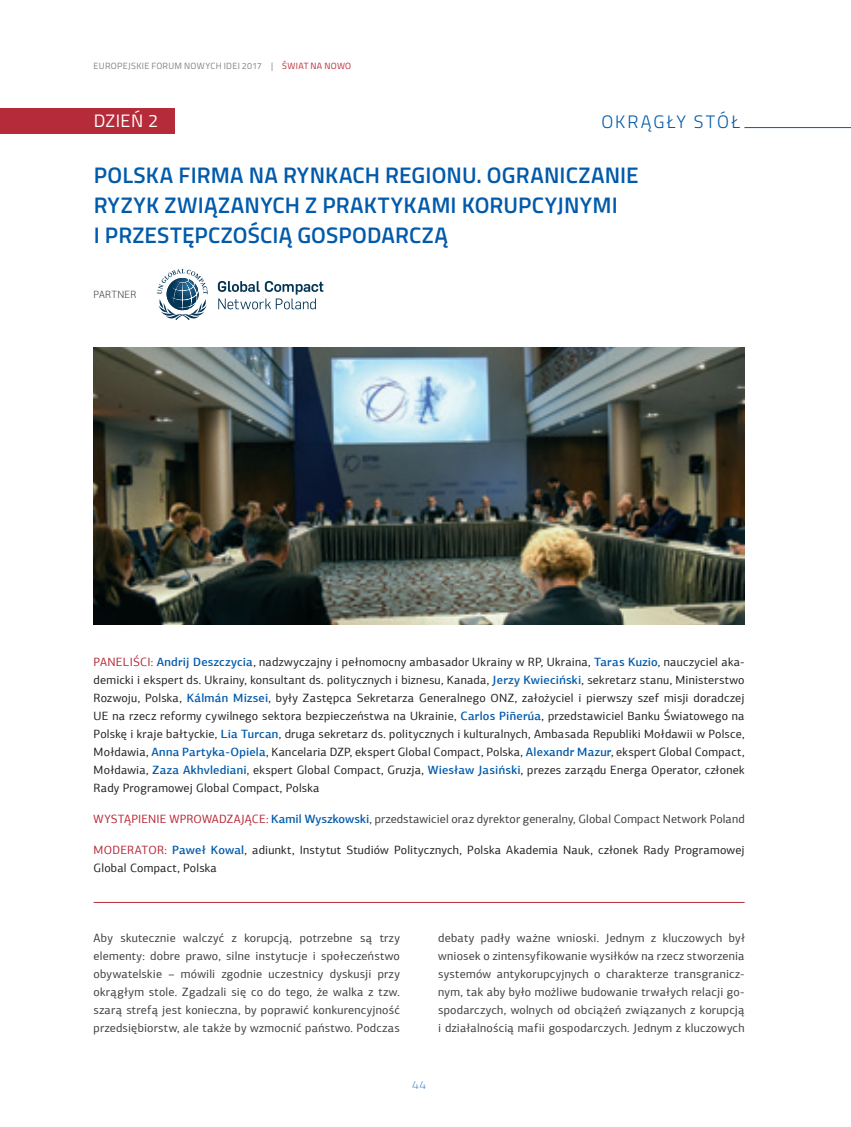
<style>
.page{position:relative;width:851px;height:1127px;background:#fff}
.page>*{position:absolute;margin:0;border:0;box-sizing:border-box;transform-origin:0 0}
.tytul-blue{font:600 22.5px/30px "Titillium";letter-spacing:.01em;color:#015aaa}
.t1{font:300 18px "Titillium";letter-spacing:.115em;color:#015aaa}
.DZIEŃ_LEFT{font:18px "Titillium";letter-spacing:.025em;color:#fff}
.moderator-paneliści{font:12px/18px "PF Agora Sans Pro";letter-spacing:.02em;color:#231f20;text-align:justify}
.tekst{font:12px/18px "PF Agora Sans Pro";letter-spacing:.015em;color:#3e3e3f;text-align:justify}
.pagina{font:100 12px "Titillium";color:#015aaa}
.gdzie{font:300 10.5px "PF Agora Sans Pro";letter-spacing:.025em;color:#3e3e3f}
.headline_small_left{font:9px "Titillium";letter-spacing:.03em;color:#808285}
.s1{color:#b62b39}
.s2{font-weight:500;color:#015aaa}
</style>
<div class="page">
<div style="left:0;top:108px;width:174px;height:25px;background:#b62b39"></div>
<hr style="left:744px;top:127px;width:106px;height:1px;background:#015aaa">
<hr style="left:94px;top:902px;width:650px;height:1px;background:#b62b39">
<svg style="left:157px;top:269px;width:51px;height:51px"></svg>
<svg style="left:218px;top:281px;width:105px;height:28px"></svg>
<img style="left:94px;top:348px;width:650px;height:276px">
<p class="headline_small_left" style="left:94px;top:59px;width:259px">EUROPEJSKIE FORUM NOWYCH IDEI 2017 | <span class="s1">ŚWIAT NA NOWO</span></p>
<p class="DZIEŃ_LEFT" style="left:94px;top:108px;width:66px">DZIEŃ 2</p>
<p class="tytul-blue" style="left:94px;top:159px;width:546px">POLSKA FIRMA NA RYNKACH REGIONU. OGRANICZANIE<br>RYZYK ZWIĄZANYCH Z PRAKTYKAMI KORUPCYJNYMI<br>I PRZESTĘPCZOŚCIĄ GOSPODARCZĄ</p>
<p class="t1" style="left:601px;top:108px;width:140px">OKRĄGŁY STÓŁ</p>
<p class="gdzie" style="left:94px;top:289px;width:44px">PARTNER</p>
<p class="moderator-paneliści" style="left:94px;top:653px;width:652px"><span class="s1">PANELIŚCI:</span> <span class="s2">Andrij Deszczycia</span>, nadzwyczajny i pełnomocny ambasador Ukrainy w RP, Ukraina, <span class="s2">Taras Kuzio</span>, nauczyciel aka&shy;demicki i ekspert ds. Ukrainy, konsultant ds. politycznych i biznesu, Kanada, <span class="s2">Jerzy Kwieciński</span>, sekretarz stanu, Ministerstwo Rozwoju, Polska, <span class="s2">Kálmán Mizsei</span>, były Zastępca Sekretarza Generalnego ONZ, założyciel i pierwszy szef misji doradczej UE na rzecz reformy cywilnego sektora bezpieczeństwa na Ukrainie, <span class="s2">Carlos Piñerúa</span>, przedstawiciel Banku Światowego na Polskę i kraje bałtyckie, <span class="s2">Lia Turcan</span>, druga sekretarz ds. politycznych i kulturalnych, Ambasada Republiki Mołdawii w Polsce, Mołdawia, <span class="s2">Anna Partyka-Opiela</span>, Kancelaria DZP, ekspert Global Compact, Polska, <span class="s2">Alexandr Mazur</span>, ekspert Global Compact, Mołdawia, <span class="s2">Zaza Akhvlediani</span>, ekspert Global Compact, Gruzja, <span class="s2">Wiesław Jasiński</span>, prezes zarządu Energa Operator, członek Rady Programowej Global Compact, Polska</p>
<p class="tekst" style="left:94px;top:810px;width:652px"><span class="s1">WYSTĄPIENIE WPROWADZAJĄCE:</span> <span class="s2">Kamil Wyszkowski</span>, przedstawiciel oraz dyrektor generalny, Global Compact Network Poland</p>
<p class="moderator-paneliści" style="left:94px;top:840px;width:652px"><span class="s1">MODERATOR:</span> <span class="s2">Paweł Kowal</span>, adiunkt, Instytut Studiów Politycznych, Polska Akademia Nauk, członek Rady Programowej<br>Global Compact, Polska</p>
<p class="tekst" style="left:94px;top:929px;width:308px">Aby skutecznie walczyć z korupcją, potrzebne są trzy elementy: dobre prawo, silne instytucje i społeczeństwo obywatelskie – mówili zgodnie uczestnicy dyskusji przy okrągłym stole. Zgadzali się co do tego, że walka z tzw. szarą strefą jest konieczna, by poprawić konkurencyjność przedsiębiorstw, ale także by wzmocnić państwo. Podczas</p>
<p class="tekst" style="left:438px;top:929px;width:308px">debaty padły ważne wnioski. Jednym z kluczowych był wniosek o zintensyfikowanie wysiłków na rzecz stworzenia systemów antykorupcyjnych o charakterze transgranicz&shy;nym, tak aby było możliwe budowanie trwałych relacji go&shy;spodarczych, wolnych od obciążeń związanych z korupcją i działalnością mafii gospodarczych. Jednym z kluczowych</p>
<p class="pagina" style="left:412px;top:1076px;width:15px">44</p>
</div>
